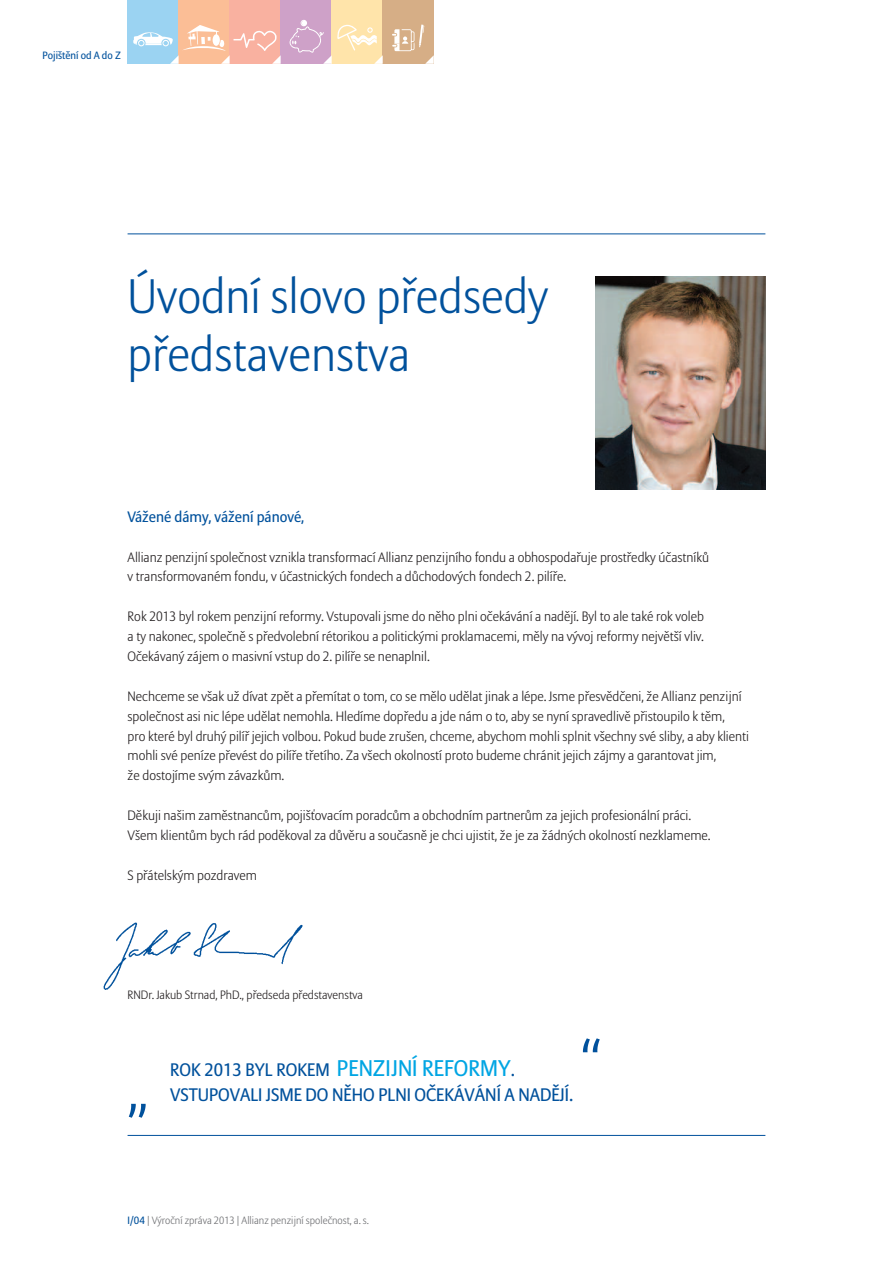
<style>
.page{position:relative;width:893px;height:1263px;background:#fff}
.page>*{position:absolute;margin:0;border:0;box-sizing:border-box;transform-origin:0 0}
.t1{font:300 60px "Allianz Sans";color:#01519c}
.t2{font:300 48px/57.6px "Allianz Sans";color:#01519c}
.t3{font:18px "Allianz Sans";color:#01519c}
.t4{font:15px "Allianz Sans";color:#01519c}
.t5{font:300 13.5px/19.8px "Allianz Sans";color:#231f20}
.t6{font:300 12px "Allianz Sans";color:#231f20}
.t7{font:300 10.5px "Allianz Sans";color:#6c6d70}
.t8{font:10.5px "Allianz Sans";color:#01519c}
.s1{font-size:22.5px;color:#00a5e3}
.s2{font-weight:400;color:#01519c}
</style>
<div class="page">
<img style="left:103px;top:922px;width:200px;height:68px">
<img style="left:595px;top:276px;width:170px;height:213px">
<div style="left:128px;top:0;width:51px;height:64px;background:#9bd3f2"></div>
<div style="left:179px;top:0;width:51px;height:64px;background:#fbbe96"></div>
<div style="left:230px;top:0;width:51px;height:64px;background:#f9b1a0"></div>
<div style="left:281px;top:0;width:51px;height:64px;background:#cea1c8"></div>
<div style="left:332px;top:0;width:51px;height:64px;background:#ffe4aa"></div>
<div style="left:383px;top:0;width:51px;height:64px;background:#d6ae86"></div>
<hr style="left:128px;top:233px;width:637px;height:1px;background:#01519c">
<hr style="left:128px;top:1135px;width:637px;height:1px;background:#01519c">
<svg style="left:133px;top:25px;width:148px;height:39px"></svg>
<svg style="left:289px;top:20px;width:94px;height:44px"></svg>
<svg style="left:392px;top:25px;width:42px;height:39px"></svg>
<p class="t8" style="left:43px;top:49px;width:80px">Pojištění od A do Z</p>
<h2 class="t2" style="left:128px;top:268px;width:422px">Úvodní slovo předsedy představenstva</h2>
<p class="t4" style="left:128px;top:508px;width:178px">Vážené dámy, vážení pánové,</p>
<p class="t5" style="left:128px;top:547px;width:583px">Allianz penzijní společnost vznikla transformací Allianz penzijního fondu a obhospodařuje prostředky účastníků v transformovaném fondu, v účastnických fondech a důchodových fondech 2. pilíře.</p>
<p class="t5" style="left:128px;top:607px;width:578px;text-align:justify">Rok 2013 byl rokem penzijní reformy. Vstupovali jsme do něho plni očekávání a nadějí. Byl to ale také rok voleb a ty nakonec, společně s předvolební rétorikou a politickými proklamacemi, měly na vývoj reformy největší vliv.<br>Očekávaný zájem o masivní vstup do 2. pilíře se nenaplnil.</p>
<p class="t5" style="left:128px;top:686px;width:623px">Nechceme se však už dívat zpět a přemítat o tom, co se mělo udělat jinak a lépe. Jsme přesvědčeni, že Allianz penzijní společnost asi nic lépe udělat nemohla. Hledíme dopředu a jde nám o to, aby se nyní spravedlivě přistoupilo k těm,<br>pro které byl druhý pilíř jejich volbou. Pokud bude zrušen, chceme, abychom mohli splnit všechny své sliby, a aby klienti mohli své peníze převést do pilíře třetího. Za všech okolností proto budeme chránit jejich zájmy a garantovat jim,<br>že dostojíme svým závazkům.</p>
<p class="t5" style="left:128px;top:805px;width:585px">Děkuji našim zaměstnancům, pojišťovacím poradcům a obchodním partnerům za jejich profesionální práci.<br>Všem klientům bych rád poděkoval za důvěru a současně je chci ujistit, že je za žádných okolností nezklameme.</p>
<p class="t5" style="left:128px;top:865px;width:131px">S přátelským pozdravem</p>
<p class="t6" style="left:128px;top:988px;width:237px">RNDr. Jakub Strnad, PhD., předseda představenstva</p>
<h1 class="t1" style="left:128px;top:1053px;width:23px">„</h1>
<h3 class="t3" style="left:170px;top:1059px;width:346px">ROK 2013 BYL ROKEM <span class="s1">PENZIJNÍ REFORMY</span>.</h3>
<h3 class="t3" style="left:170px;top:1084px;width:405px">VSTUPOVALI JSME DO NĚHO PLNI OČEKÁVÁNÍ A NADĚJÍ.</h3>
<h1 class="t1" style="left:580px;top:1029px;width:24px">“</h1>
<p class="t7" style="left:128px;top:1214px;width:243px"><span class="s2">I/04</span> | Výroční zpráva 2013 | Allianz penzijní společnost, a. s.</p>
</div>
